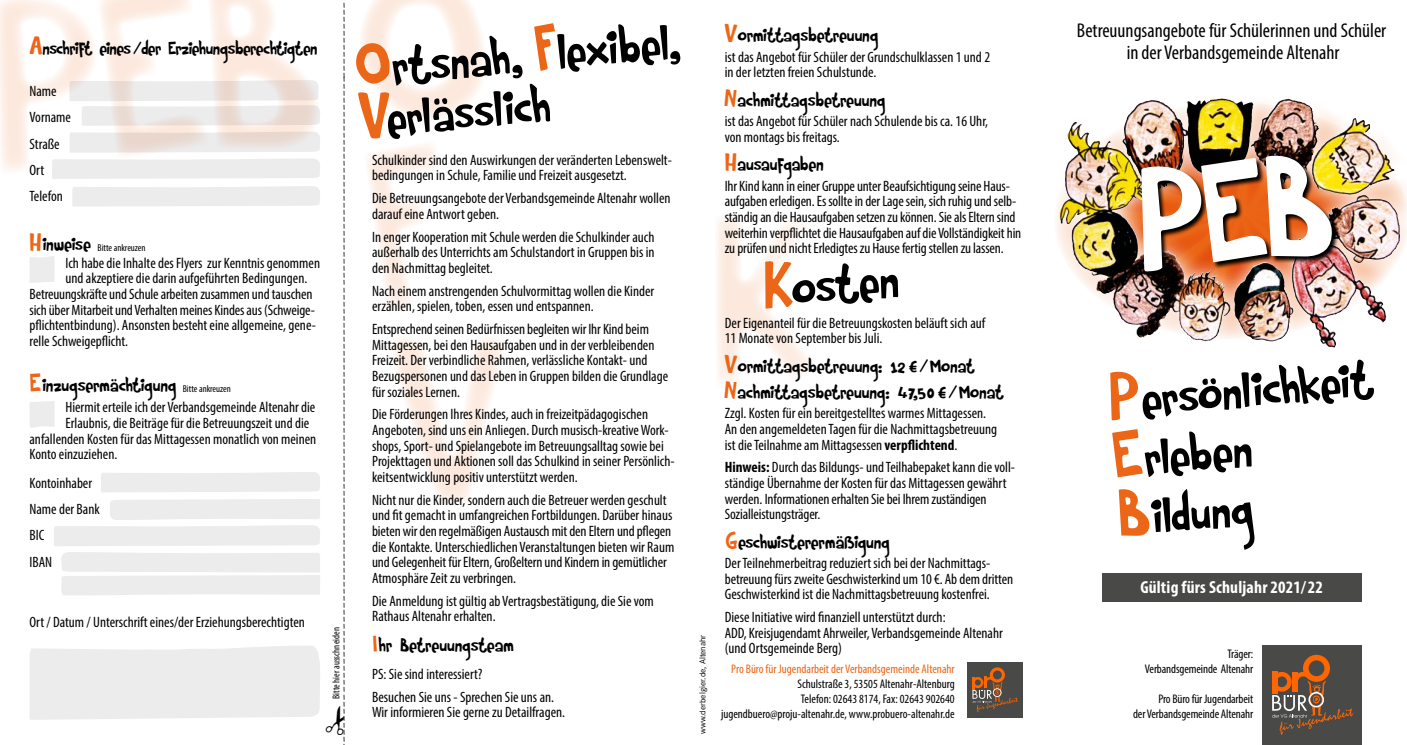
<style>
.page{position:relative;width:1407px;height:745px;background:#fff}
.page>*{position:absolute;margin:0;border:0;box-sizing:border-box;transform-origin:0 0}
.t1{font:53.25px/58.8px "Rumpelstiltskin";color:#000}
.t2{font:20px/26px "Rumpelstiltskin";letter-spacing:-.025em;color:#000}
.t3{font:condensed 20px/22.1px "Myriad Pro";color:#000;text-align:center}
.t4{font:19.38px "Rumpelstiltskin";letter-spacing:-.05em;color:#000}
.t5{font:700 condensed 17.5px "Myriad Pro";letter-spacing:.01em;color:#fff}
.t6{font:condensed 15px/15.6px "Myriad Pro";color:#000}
.t7{font:condensed 12.5px/15px "Myriad Pro";letter-spacing:-.005em;color:#000;text-align:right}
.t8{font:condensed 12.5px "Myriad Pro";color:#ec6617}
.t9{font:condensed 10px "Myriad Pro";color:#000}
.t10{font:8.75px "Rumpelstiltskin";color:#000}
.t11{font:8.75px "Corporate S";color:#000}
.s1{font-size:27.5px;color:#ec6617}
.s2{font-family:"Rumpelstiltskin";font-stretch:normal;font-size:27.5px;color:#ec6617}
.s3{font-family:"Rumpelstiltskin";font-stretch:normal;font-size:20px}
.s4{font-family:"Myriad Pro";font-stretch:condensed;font-size:10px}
.s5{font-size:71px;color:#ec6617}
.s6{font-weight:700}
</style>
<div class="page">
<div style="left:1262px;top:645px;width:99px;height:99px;background:#494948"></div>
<svg style="left:1272px;top:654px;width:81px;height:80px"></svg>
<div style="left:967px;top:661px;width:55px;height:56px;background:#494948"></div>
<svg style="left:972px;top:667px;width:46px;height:45px"></svg>
<div style="left:1102px;top:573px;width:259px;height:28px;background:#494948"></div>
<svg style="left:52px;top:175px;width:268px;height:4px"></svg>
<div style="left:72px;top:186px;width:248px;height:20px;background:#ececed"></div>
<div style="left:110px;top:499px;width:210px;height:20px;background:#ececed"></div>
<div style="left:101px;top:472px;width:219px;height:20px;background:#ececed"></div>
<svg style="left:54px;top:525px;width:266px;height:70px"></svg>
<svg style="left:30px;top:256px;width:25px;height:27px"></svg>
<svg style="left:30px;top:401px;width:25px;height:26px"></svg>
<svg style="left:52px;top:80px;width:268px;height:95px"></svg>
<img style="left:1056px;top:98px;width:351px;height:230px">
<div style="left:30px;top:646px;width:290px;height:74px;background:#ececed"></div>
<p class="t4" style="left:30px;top:36px;width:290px"><span class="s1">A</span>nschrift eines /der Erziehungsberechtigten</p>
<p class="t6" style="left:30px;top:78px;width:43px;line-height:26.2px">Name<br>Vorname<br>Straße<br>Ort<br>Telefon</p>
<p class="t9" style="left:30px;top:241px;width:118px"><span class="s2">H</span><span class="s3">inweise</span> Bitte ankreuzen</p>
<p class="t6" style="left:65px;top:254px;width:256px">Ich habe die Inhalte des Flyers zur Kenntnis genommen</p>
<p class="t6" style="left:65px;top:270px;width:243px">und akzeptiere die darin aufgeführten Bedingungen.</p>
<p class="t6" style="left:30px;top:286px;width:284px">Betreuungskräfte und Schule arbeiten zusammen und tauschen</p>
<p class="t6" style="left:30px;top:301px;width:286px">sich über Mitarbeit und Verhalten meines Kindes aus (Schweige-</p>
<p class="t6" style="left:30px;top:317px;width:288px">pflichtentbindung). Ansonsten besteht eine allgemeine, gene-</p>
<p class="t6" style="left:30px;top:333px;width:100px">relle Schweigepflicht.</p>
<h2 class="t2" style="left:30px;top:373px;width:203px"><span class="s1">E</span>inzugsermächtigung <span class="s4">Bitte ankreuzen</span></h2>
<p class="t6" style="left:65px;top:399px;width:251px">Hiermit erteile ich der Verbandsgemeinde Altenahr die</p>
<p class="t6" style="left:65px;top:415px;width:245px">Erlaubnis, die Beiträge für die Betreuungszeit und die</p>
<p class="t6" style="left:30px;top:430px;width:288px">anfallenden Kosten für das Mittagessen monatlich von meinen</p>
<p class="t6" style="left:30px;top:446px;width:89px">Konto einzuziehen.</p>
<p class="t6" style="left:30px;top:469px;width:72px;line-height:26.2px">Kontoinhaber<br>Name der Bank<br>BIC<br>IBAN</p>
<p class="t6" style="left:30px;top:614px;width:277px">Ort / Datum / Unterschrift eines/der Erziehungsberechtigten</p>
<p class="t10" style="left:335px;top:741px;width:740px;rotate:-90deg">_ _ _ _ _ _ _ _ _ _ _ _ _ _ _ _ _ _ _ _ _ _ _ _ _ _ _ _ _ _ _ _ _ _ _ _ _ _ _ _ _ _ _ _ _ _ _ _ _ _ _ _ _ _ _ _ _ _ _ _ _ _ _ _ _ _ _ _ _ _ _ _ _ _ _ _ _ _ _ _ _ _ _ _ _ _ _ _ _ _ _ _ _ _ __ _ _ _ _ _ _ _ _ _ _</p>
<p class="t9" style="left:330px;top:698px;width:73px;rotate:-90deg">Bitte hier ausschneiden</p>
<h1 class="t1" style="left:354px;top:48px;width:328px;line-height:51.2px;rotate:-5deg"><span class="s5">O</span>rtsnah, <span class="s5">F</span>lexibel,<br><span class="s5">V</span>erlässlich</h1>
<p class="t6" style="left:372px;top:152px;width:301px">Schulkinder sind den Auswirkungen der veränderten Lebenswelt&shy;bedingungen in Schule, Familie und Freizeit ausgesetzt.</p>
<p class="t6" style="left:372px;top:190px;width:300px">Die Betreuungsangebote der Verbandsgemeinde Altenahr wollen darauf eine Antwort geben.</p>
<p class="t6" style="left:372px;top:228px;width:284px;text-align:justify">In enger Kooperation mit Schule werden die Schulkinder auch außerhalb des Unterrichts am Schulstandort in Gruppen bis in den Nachmittag begleitet.</p>
<p class="t6" style="left:372px;top:282px;width:284px">Nach einem anstrengenden Schulvormittag wollen die Kinder erzählen, spielen, toben, essen und entspannen.</p>
<p class="t6" style="left:372px;top:321px;width:297px">Entsprechend seinen Bedürfnissen begleiten wir Ihr Kind beim Mittagessen, bei den Hausaufgaben und in der verbleibenden Freizeit. Der verbindliche Rahmen, verlässliche Kontakt- und Bezugspersonen und das Leben in Gruppen bilden die Grundlage für soziales Lernen.</p>
<p class="t6" style="left:372px;top:406px;width:304px">Die Förderungen Ihres Kindes, auch in freizeitpädagogischen Angeboten, sind uns ein Anliegen. Durch musisch-kreative Work&shy;shops, Sport- und Spielangebote im Betreuungsalltag sowie bei Projekttagen und Aktionen soll das Schulkind in seiner Persönlich&shy;keitsentwicklung positiv unterstützt werden.</p>
<p class="t6" style="left:372px;top:491px;width:304px">Nicht nur die Kinder, sondern auch die Betreuer werden geschult und fit gemacht in umfangreichen Fortbildungen. Darüber hinaus bieten wir den regelmäßigen Austausch mit den Eltern und pflegen die Kontakte. Unterschiedlichen Veranstaltungen bieten wir Raum und Gelegenheit für Eltern, Großeltern und Kindern in gemütlicher Atmosphäre Zeit zu verbringen.</p>
<p class="t6" style="left:372px;top:592px;width:283px">Die Anmeldung ist gültig ab Vertragsbestätigung, die Sie vom<br>Rathaus Altenahr erhalten.</p>
<h2 class="t2" style="left:372px;top:633px;width:143px"><span class="s1">I</span>hr Betreuungsteam</h2>
<p class="t6" style="left:372px;top:662px;width:183px;line-height:22.8px">PS: Sie sind interessiert?<br>Besuchen Sie uns - Sprechen Sie uns an.</p>
<p class="t6" style="left:372px;top:704px;width:194px">Wir informieren Sie gerne zu Detailfragen.</p>
<p class="t11" style="left:698px;top:733px;width:101px;rotate:-90deg">www.derbelgier.de, Altenahr</p>
<h2 class="t2" style="left:725px;top:24px;width:155px"><span class="s1">V</span>ormittagsbetreuung</h2>
<p class="t6" style="left:725px;top:49px;width:267px">ist das Angebot für Schüler der Grundschulklassen 1 und 2 in der letzten freien Schulstunde.</p>
<h2 class="t2" style="left:725px;top:88px;width:162px"><span class="s1">N</span>achmittagsbetreuung</h2>
<p class="t6" style="left:725px;top:113px;width:265px">ist das Angebot für Schüler nach Schulende bis ca. 16 Uhr, von montags bis freitags.</p>
<h2 class="t2" style="left:725px;top:152px;width:101px"><span class="s1">H</span>ausaufgaben</h2>
<p class="t6" style="left:725px;top:177px;width:298px">Ihr Kind kann in einer Gruppe unter Beaufsichtigung seine Haus&shy;aufgaben erledigen. Es sollte in der Lage sein, sich ruhig und selb&shy;ständig an die Hausaufgaben setzen zu können. Sie als Eltern sind weiterhin verpflichtet die Hausaufgaben auf die Vollständigkeit hin zu prüfen und nicht Erledigtes zu Hause fertig stellen zu lassen.</p>
<h1 class="t1" style="left:758px;top:265px;width:141px;rotate:-5deg"><span class="s5">K</span>osten</h1>
<p class="t6" style="left:725px;top:314px;width:262px">Der Eigenanteil für die Betreuungskosten beläuft sich auf<br>11 Monate von September bis Juli.</p>
<h2 class="t2" style="left:725px;top:354px;width:280px"><span class="s1">V</span>ormittagsbetreuung: 12 € / Monat<br><span class="s1">N</span>achmittagsbetreuung: 47,50 € / Monat</h2>
<p class="t6" style="left:725px;top:405px;width:274px">Zzgl. Kosten für ein bereitgestelltes warmes Mittagessen.<br>An den angemeldeten Tagen für die Nachmittagsbetreuung ist die Teilnahme am Mittagsessen <span class="s6">verpflichtend</span>.</p>
<p class="t6" style="left:725px;top:459px;width:292px"><span class="s6">Hinweis:</span> Durch das Bildungs- und Teilhabepaket kann die voll&shy;ständige Übernahme der Kosten für das Mittagessen gewährt werden. Informationen erhalten Sie bei Ihrem zuständigen Sozialleistungsträger.</p>
<h2 class="t2" style="left:725px;top:529px;width:166px"><span class="s1">G</span>eschwisterermäßigung</h2>
<p class="t6" style="left:725px;top:554px;width:290px">Der Teilnehmerbeitrag reduziert sich bei der Nachmittags&shy;betreuung fürs zweite Geschwisterkind um 10 €. Ab dem dritten<br>Geschwisterkind ist die Nachmittagsbetreuung kostenfrei.</p>
<p class="t6" style="left:725px;top:608px;width:280px">Diese Initiative wird finanziell unterstützt durch:<br>ADD, Kreisjugendamt Ahrweiler, Verbandsgemeinde Altenahr (und Ortsgemeinde Berg)</p>
<p class="t8" style="left:731px;top:660px;width:225px">Pro Büro für Jugendarbeit der Verbandsgemeinde Altenahr</p>
<p class="t7" style="left:721px;top:675px;width:235px">Schulstraße 3, 53505 Altenahr-Altenburg<br>Telefon: 02643 8174, Fax: 02643 902640 jugendbuero@proju-altenahr.de, www.probuero-altenahr.de</p>
<h2 class="t3" style="left:1077px;top:19px;width:311px">Betreuungsangebote für Schülerinnen und Schüler in der Verbandsgemeinde Altenahr</h2>
<h1 class="t1" style="left:1105px;top:376px;width:268px;rotate:-5deg"><span class="s5">P</span>ersönlichkeit<br><span class="s5">E</span>rleben<br><span class="s5">B</span>ildung</h1>
<p class="t5" style="left:1140px;top:575px;width:184px">Gültig fürs Schuljahr 2021/22</p>
<p class="t7" style="left:1145px;top:645px;width:110px">Träger:<br>Verbandsgemeinde Altenahr</p>
<p class="t7" style="left:1133px;top:690px;width:122px">Pro Büro für Jugendarbeit<br>der Verbandsgemeinde Altenahr</p>
</div>
